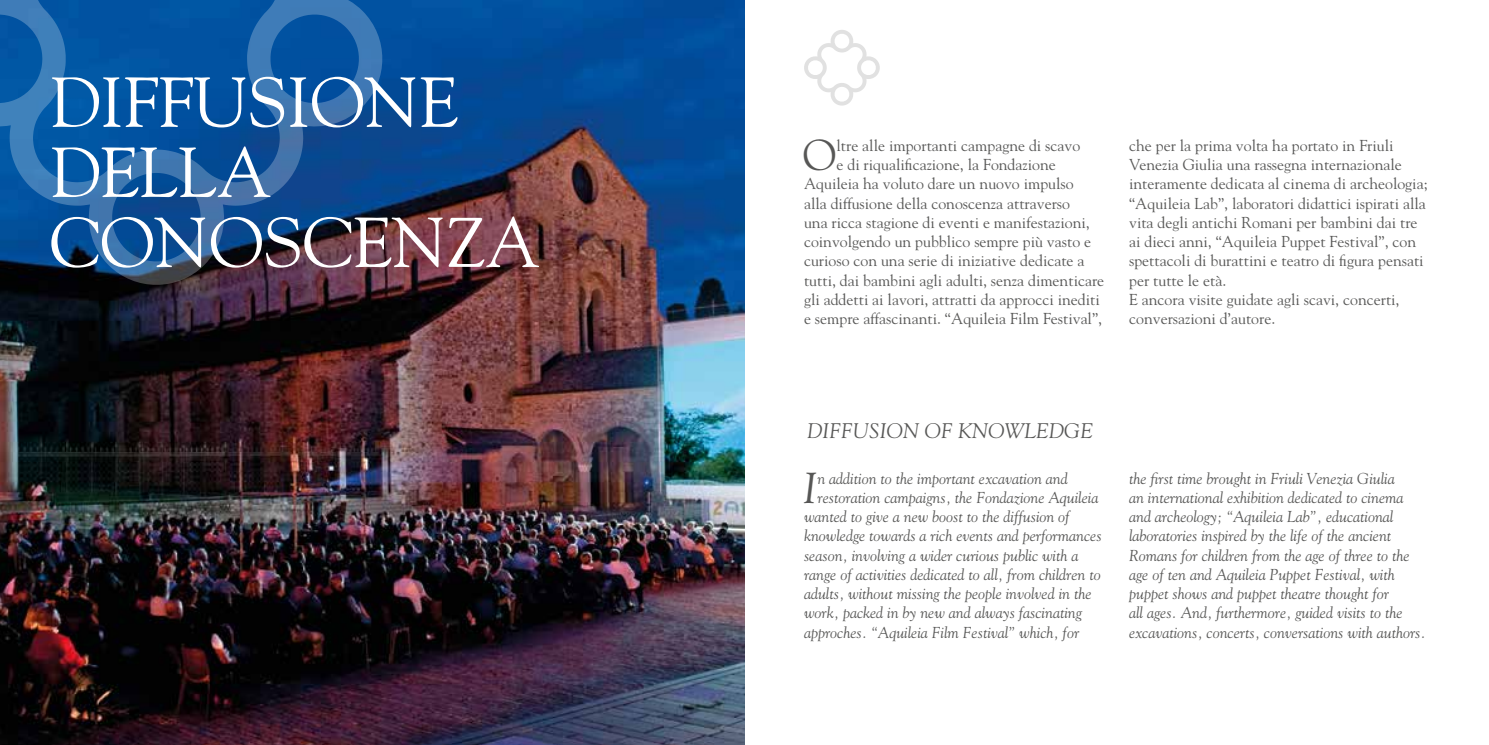
<style>
.page{position:relative;width:1489px;height:745px;background:#fff}
.page>*{position:absolute;margin:0;border:0;box-sizing:border-box;transform-origin:0 0}
.t1{font:70px/70px "Goudy Std";color:#fff}
.t2{font:43.05px "Goudy Std";color:#575756}
.t3{font:italic 43.05px "Goudy Std";color:#575756}
.t4{font:italic 21px "Goudy Std";color:#575756}
.t5{font:15.75px/19.2px "Goudy Std";color:#575756}
.t6{font:italic 15.75px/19.2px "Goudy Std";color:#575756}
</style>
<div class="page">
<img style="left:0;top:0;width:744px;height:744px">
<svg style="left:0;top:0;width:384px;height:286px;background:#175392"></svg>
<svg style="left:804px;top:30px;width:76px;height:76px"></svg>
<h1 class="t1" style="left:50px;top:66px;width:94px">Diffusione della conoscen</h1>
<h1 class="t1" style="left:446px;top:206px;width:71px">za</h1>
<h2 class="t2" style="left:803px;top:128px;width:35px">O</h2>
<p class="t5" style="left:836px;top:135px;width:245px">ltre alle importanti campagne di scavo</p>
<p class="t5" style="left:836px;top:155px;width:221px">e di riqualificazione, la Fondazione</p>
<p class="t5" style="left:804px;top:174px;width:271px">Aquileia ha voluto dare un nuovo impulso</p>
<p class="t5" style="left:804px;top:193px;width:267px">alla diffusione della conoscenza attraverso</p>
<p class="t5" style="left:804px;top:212px;width:287px">una ricca stagione di eventi e manifestazioni,</p>
<p class="t5" style="left:804px;top:232px;width:288px">coinvolgendo un pubblico sempre più vasto e</p>
<p class="t5" style="left:804px;top:251px;width:282px">curioso con una serie di iniziative dedicate a</p>
<p class="t5" style="left:804px;top:270px;width:302px">tutti, dai bambini agli adulti, senza dimenticare</p>
<p class="t5" style="left:804px;top:289px;width:297px">gli addetti ai lavori, attratti da approcci inediti</p>
<p class="t5" style="left:804px;top:309px;width:299px">e sempre affascinanti. “Aquileia Film Festival”,</p>
<p class="t5" style="left:1129px;top:135px;width:300px">che per la prima volta ha portato in Friuli Venezia Giulia una rassegna internazionale interamente dedicata al cinema di archeologia; “Aquileia Lab”, laboratori didattici ispirati alla vita degli antichi Romani per bambini dai tre ai dieci anni, “Aquileia Puppet Festival”, con spettacoli di burattini e teatro di figura pensati per tutte le età.<br>E ancora visite guidate agli scavi, concerti, conversazioni d’autore.</p>
<h3 class="t4" style="left:807px;top:417px;width:36px">Diffus</h3>
<h3 class="t4" style="left:879px;top:417px;width:172px">ion of knowledge</h3>
<h2 class="t3" style="left:803px;top:461px;width:14px">I</h2>
<p class="t6" style="left:817px;top:468px;width:252px">n addition to the important excavation and</p>
<p class="t6" style="left:817px;top:487px;width:282px">restoration campaigns, the Fondazione Aquileia</p>
<p class="t6" style="left:804px;top:506px;width:267px">wanted to give a new boost to the diffusion of</p>
<p class="t6" style="left:804px;top:526px;width:299px">knowledge towards a rich events and performances</p>
<p class="t6" style="left:804px;top:545px;width:276px">season, involving a wider curious public with a</p>
<p class="t6" style="left:804px;top:564px;width:298px">range of activities dedicated to all, from children to</p>
<p class="t6" style="left:804px;top:583px;width:289px">adults, without missing the people involved in the</p>
<p class="t6" style="left:804px;top:603px;width:279px">work, packed in by new and always fascinating</p>
<p class="t6" style="left:804px;top:622px;width:277px">approches. “Aquileia Film Festival” which, for</p>
<p class="t6" style="left:1129px;top:468px;width:298px">the first time brought in Friuli Venezia Giulia<br>an international exhibition dedicated to cinema and archeology; “Aquileia Lab”, educational laboratories inspired by the life of the ancient Romans for children from the age of three to the age of ten and Aquileia Puppet Festival, with puppet shows and puppet theatre thought for<br>all ages. And, furthermore, guided visits to the excavations, concerts, conversations with authors.</p>
</div>
